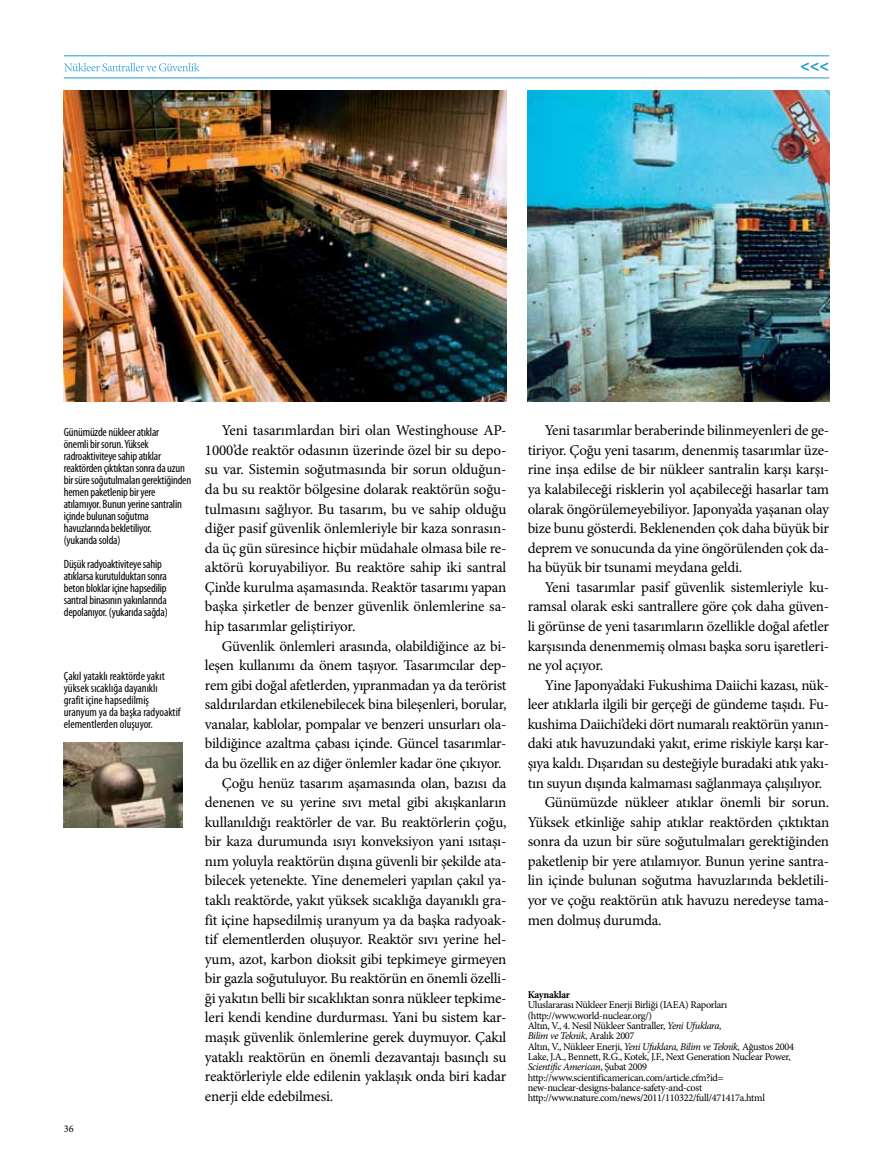
<style>
.page{position:relative;width:893px;height:1170px;background:#fff}
.page>*{position:absolute;margin:0;border:0;box-sizing:border-box;transform-origin:0 0}
.t1{font:700 16.2px "Myriad Pro";color:#1c9ad6}
.t2{font:15px/19.5px "Minion Pro";letter-spacing:-.015em;color:#000;text-align:justify}
.t3{font:condensed 12px/12px "Myriad Pro";letter-spacing:-.015em;color:#000}
.t4{font:10.35px/10.4px "Minion Pro";letter-spacing:-.03em;color:#000}
.t5{font:700 10.35px "Minion Pro";letter-spacing:-.03em;color:#000}
.s1{font-style:italic}
</style>
<div class="page">
<hr style="left:64px;top:78px;width:765px;height:1px;background:#1c9ad6">
<hr style="left:64px;top:56px;width:765px;height:1px;background:#1c9ad6">
<svg style="left:64px;top:63px;width:136px;height:8px"></svg>
<img style="left:64px;top:91px;width:442px;height:310px">
<img style="left:528px;top:91px;width:301px;height:310px">
<img style="left:64px;top:742px;width:119px;height:85px">
<p class="t1" style="left:800px;top:55px;width:30px">&lt;&lt;&lt;</p>
<p class="t3" style="left:64px;top:426px;width:129px">Günümüzde nükleer atıklar<br>önemli bir sorun. Yüksek radroaktiviteye sahip atıklar reaktörden çıktıktan sonra da uzun bir süre soğutulmaları gerektiğinden hemen paketlenip bir yere atılamıyor. Bunun yerine santralin içinde bulunan soğutma havuzlarında bekletiliyor.<br>(yukarıda solda)</p>
<p class="t3" style="left:64px;top:558px;width:106px">Düşük radyoaktiviteye sahip atıklarsa kurutulduktan sonra beton bloklar içine hapsedilip santral binasının yakınlarında depolanıyor. (yukarıda sağda)</p>
<p class="t3" style="left:64px;top:670px;width:118px">Çakıl yataklı reaktörde yakıt yüksek sıcaklığa dayanıklı grafit içine hapsedilmiş uranyum ya da başka radyoaktif elementlerden oluşuyor.</p>
<p class="t4" style="left:64px;top:1123px;width:11px">36</p>
<p class="t2" style="left:205px;top:421px;width:303px;text-indent:17px">Yeni tasarımlardan biri olan Westinghouse AP-1000’de reaktör odasının üzerinde özel bir su depo&shy;su var. Sistemin soğutmasında bir sorun olduğun&shy;da bu su reaktör bölgesine dolarak reaktörün soğu&shy;tulmasını sağlıyor. Bu tasarım, bu ve sahip olduğu diğer pasif güvenlik önlemleriyle bir kaza sonrasın&shy;da üç gün süresince hiçbir müdahale olmasa bile re&shy;aktörü koruyabiliyor. Bu reaktöre sahip iki santral Çin’de kurulma aşamasında. Reaktör tasarımı yapan başka şirketler de benzer güvenlik önlemlerine sa&shy;hip tasarımlar geliştiriyor.</p>
<p class="t2" style="left:222px;top:636px;width:286px">Güvenlik önlemleri arasında, olabildiğince az bi-</p>
<p class="t2" style="left:205px;top:655px;width:303px">leşen kullanımı da önem taşıyor. Tasarımcılar dep-</p>
<p class="t2" style="left:205px;top:675px;width:303px">rem gibi doğal afetlerden, yıpranmadan ya da terörist</p>
<p class="t2" style="left:205px;top:694px;width:303px">saldırılardan etkilenebilecek bina bileşenleri, borular,</p>
<p class="t2" style="left:205px;top:714px;width:303px">vanalar, kablolar, pompalar ve benzeri unsurları ola-</p>
<p class="t2" style="left:205px;top:733px;width:303px">bildiğince azaltma çabası içinde. Güncel tasarımlar-</p>
<p class="t2" style="left:205px;top:753px;width:298px">da bu özellik en az diğer önlemler kadar öne çıkıyor.</p>
<p class="t2" style="left:222px;top:773px;width:286px">Çoğu henüz tasarım aşamasında olan, bazısı da</p>
<p class="t2" style="left:205px;top:792px;width:303px">denenen ve su yerine sıvı metal gibi akışkanların</p>
<p class="t2" style="left:205px;top:812px;width:303px">kullanıldığı reaktörler de var. Bu reaktörlerin çoğu,</p>
<p class="t2" style="left:205px;top:831px;width:303px">bir kaza durumunda ısıyı konveksiyon yani ısıtaşı-</p>
<p class="t2" style="left:205px;top:851px;width:303px">nım yoluyla reaktörün dışına güvenli bir şekilde ata-</p>
<p class="t2" style="left:205px;top:870px;width:303px">bilecek yetenekte. Yine denemeleri yapılan çakıl ya-</p>
<p class="t2" style="left:205px;top:890px;width:303px">taklı reaktörde, yakıt yüksek sıcaklığa dayanıklı gra-</p>
<p class="t2" style="left:205px;top:910px;width:303px">fit içine hapsedilmiş uranyum ya da başka radyoak-</p>
<p class="t2" style="left:205px;top:929px;width:303px">tif elementlerden oluşuyor. Reaktör sıvı yerine hel-</p>
<p class="t2" style="left:205px;top:949px;width:303px">yum, azot, karbon dioksit gibi tepkimeye girmeyen</p>
<p class="t2" style="left:205px;top:968px;width:303px">bir gazla soğutuluyor. Bu reaktörün en önemli özelli-</p>
<p class="t2" style="left:205px;top:988px;width:303px">ği yakıtın belli bir sıcaklıktan sonra nükleer tepkime-</p>
<p class="t2" style="left:205px;top:1007px;width:303px">leri kendi kendine durdurması. Yani bu sistem kar-</p>
<p class="t2" style="left:205px;top:1027px;width:303px">maşık güvenlik önlemlerine gerek duymuyor. Çakıl</p>
<p class="t2" style="left:205px;top:1046px;width:303px">yataklı reaktörün en önemli dezavantajı basınçlı su</p>
<p class="t2" style="left:205px;top:1066px;width:303px">reaktörleriyle elde edilenin yaklaşık onda biri kadar</p>
<p class="t2" style="left:205px;top:1086px;width:130px">enerji elde edebilmesi.</p>
<p class="t2" style="left:528px;top:421px;width:303px;text-indent:17px">Yeni tasarımlar beraberinde bilinmeyenleri de ge&shy;tiriyor. Çoğu yeni tasarım, denenmiş tasarımlar üze&shy;rine inşa edilse de bir nükleer santralin karşı karşı&shy;ya kalabileceği risklerin yol açabileceği hasarlar tam olarak öngörülemeyebiliyor. Japonya’da yaşanan olay bize bunu gösterdi. Beklenenden çok daha büyük bir deprem ve sonucunda da yine öngörülenden çok da&shy;ha büyük bir tsunami meydana geldi.</p>
<p class="t2" style="left:528px;top:577px;width:303px;text-indent:17px">Yeni tasarımlar pasif güvenlik sistemleriyle ku&shy;ramsal olarak eski santrallere göre çok daha güven&shy;li görünse de yeni tasarımların özellikle doğal afetler karşısında denenmemiş olması başka soru işaretleri&shy;ne yol açıyor.</p>
<p class="t2" style="left:545px;top:675px;width:286px">Yine Japonya’daki Fukushima Daiichi kazası, nük-</p>
<p class="t2" style="left:528px;top:694px;width:303px">leer atıklarla ilgili bir gerçeği de gündeme taşıdı. Fu-</p>
<p class="t2" style="left:528px;top:714px;width:303px">kushima Daiichi’deki dört numaralı reaktörün yanın-</p>
<p class="t2" style="left:528px;top:733px;width:303px">daki atık havuzundaki yakıt, erime riskiyle karşı kar-</p>
<p class="t2" style="left:528px;top:753px;width:303px">şıya kaldı. Dışarıdan su desteğiyle buradaki atık yakı-</p>
<p class="t2" style="left:528px;top:773px;width:296px">tın suyun dışında kalmaması sağlanmaya çalışılıyor.</p>
<p class="t2" style="left:545px;top:792px;width:286px">Günümüzde nükleer atıklar önemli bir sorun.</p>
<p class="t2" style="left:528px;top:812px;width:303px">Yüksek etkinliğe sahip atıklar reaktörden çıktıktan</p>
<p class="t2" style="left:528px;top:831px;width:303px">sonra da uzun bir süre soğutulmaları gerektiğinden</p>
<p class="t2" style="left:528px;top:851px;width:303px">paketlenip bir yere atılamıyor. Bunun yerine santra-</p>
<p class="t2" style="left:528px;top:870px;width:303px">lin içinde bulunan soğutma havuzlarında bekletili-</p>
<p class="t2" style="left:528px;top:890px;width:303px">yor ve çoğu reaktörün atık havuzu neredeyse tama-</p>
<p class="t2" style="left:528px;top:910px;width:135px">men dolmuş durumda.</p>
<p class="t5" style="left:528px;top:987px;width:44px">Kaynaklar</p>
<p class="t4" style="left:528px;top:999px;width:268px">Uluslararası Nükleer Enerji Birliği (IAEA) Raporları (http://www.world-nuclear.org/)<br>Altın, V., 4. Nesil Nükleer Santraller, <span class="s1">Yeni Ufuklara,<br>Bilim ve Teknik</span>, Aralık 2007<br>Altın, V., Nükleer Enerji, <span class="s1">Yeni Ufuklara, Bilim ve Teknik,</span> Ağustos 2004<br>Lake, J.A., Bennett, R.G., Kotek, J.F., Next Generation Nuclear Power, <span class="s1">Scientific American</span>, Şubat 2009 http://www.scientificamerican.com/article.cfm?id= new-nuclear-designs-balance-safety-and-cost http://www.nature.com/news/2011/110322/full/471417a.html</p>
</div>
